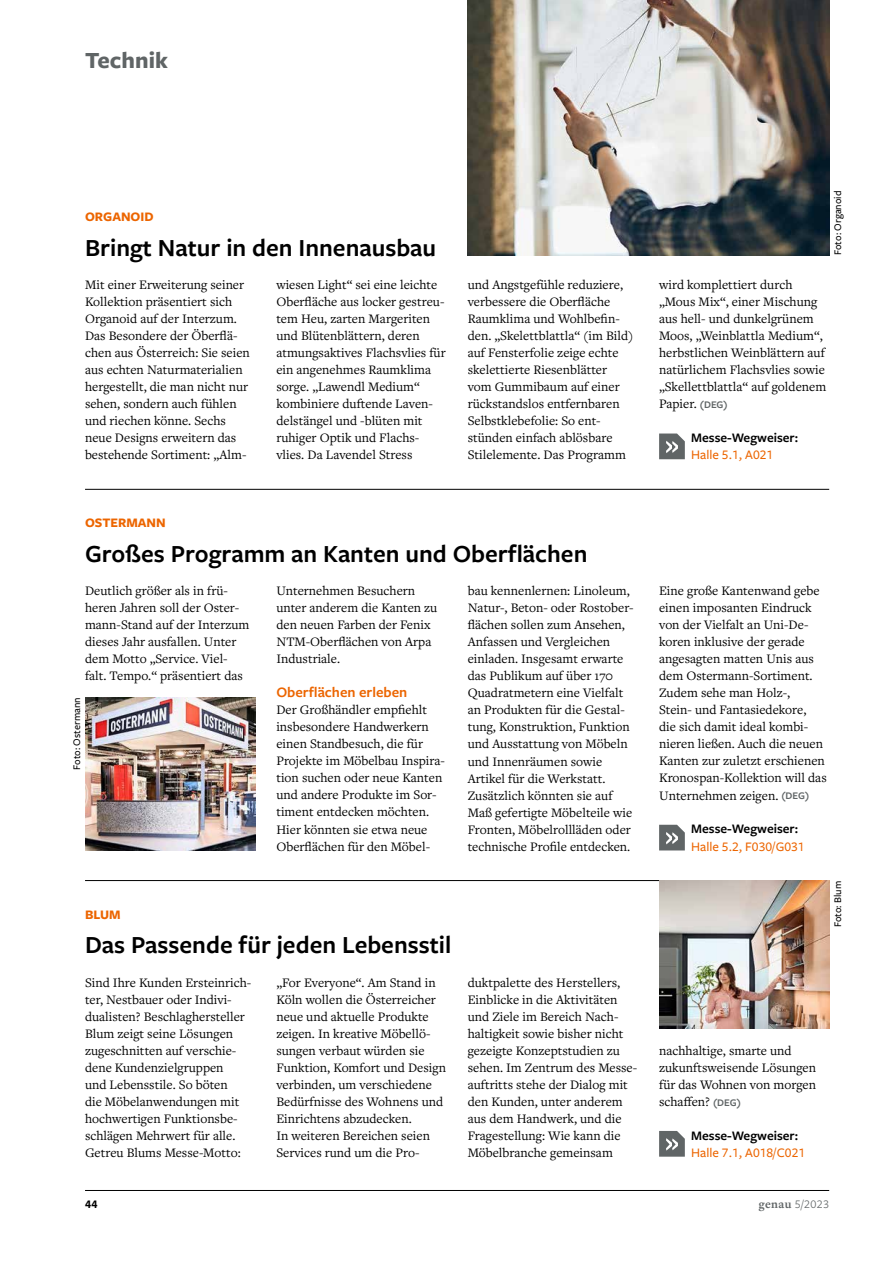
<style>
.page{position:relative;width:893px;height:1263px;background:#fff}
.page>*{position:absolute;margin:0;border:0;box-sizing:border-box;transform-origin:0 0}
.t1{font:600 25.5px "Freight Sans Pro";color:#000}
.t2{font:700 24px "Freight Sans Pro";color:#606566}
.t3{font:600 15px "Freight Sans Pro";color:#ec6500}
.t4{font:13.5px/17px "Freight Text Pro";color:#000}
.t5{font:500 13.5px "Freight Sans Pro";color:#ec6500}
.t6{font:600 13.5px "Freight Sans Pro";color:#000}
.t7{font:700 13.5px "Freight Sans Pro";color:#ec6500}
.t8{font:12px "Freight Sans Pro";color:#606566}
.t9{font:700 12px "Freight Sans Pro";color:#000}
.t10{font:500 10.5px "Freight Sans Pro";color:#000}
.s1{font-family:"Freight Sans Pro";font-weight:600;font-size:10.5px;color:#606566}
.s2{font-family:"Freight Text Pro";font-weight:700}
</style>
<div class="page">
<hr style="left:85px;top:1190px;width:744px;height:1px;background:#000">
<img style="left:468px;top:0;width:361px;height:255px">
<svg style="left:659px;top:433px;width:26px;height:26px"></svg>
<svg style="left:659px;top:825px;width:26px;height:25px"></svg>
<svg style="left:659px;top:1131px;width:26px;height:26px"></svg>
<hr style="left:85px;top:489px;width:744px;height:1px;background:#000">
<hr style="left:85px;top:880px;width:744px;height:1px;background:#000">
<img style="left:85px;top:697px;width:170px;height:153px">
<img style="left:659px;top:881px;width:170px;height:148px">
<h2 class="t2" style="left:85px;top:44px;width:84px">Technik</h2>
<p class="t7" style="left:85px;top:207px;width:70px">ORGANOID</p>
<h1 class="t1" style="left:85px;top:230px;width:353px">Bringt Natur in den Innenausbau</h1>
<p class="t4" style="left:85px;top:276px;width:166px">Mit einer Erweiterung seiner<br>Kollektion präsentiert sich<br>Organoid auf der Interzum.<br>Das Besondere der Öberflä&shy;chen aus Österreich: Sie seien aus echten Naturmaterialien hergestellt, die man nicht nur sehen, sondern auch fühlen und riechen könne. Sechs neue Designs erweitern das bestehende Sortiment: „Alm-</p>
<p class="t4" style="left:276px;top:276px;width:171px">wiesen Light“ sei eine leichte<br>Oberfläche aus locker gestreu&shy;tem Heu, zarten Margeriten und Blütenblättern, deren atmungsaktives Flachsvlies für ein angenehmes Raumklima sorge. „Lawendl Medium“ kombiniere duftende Laven&shy;delstängel und -blüten mit ruhiger Optik und Flachs&shy;vlies. Da Lavendel Stress</p>
<p class="t4" style="left:468px;top:276px;width:167px">und Angstgefühle reduziere, verbessere die Oberfläche<br>Raumklima und Wohlbefin&shy;den. „Skelettblattla“ (im Bild) auf Fensterfolie zeige echte skelettierte Riesenblätter vom Gummibaum auf einer rückstandslos entfernbaren<br>Selbstklebefolie: So ent&shy;stünden einfach ablösbare<br>Stilelemente. Das Programm</p>
<p class="t10" style="left:831px;top:255px;width:66px;rotate:-90deg">Foto: Organoid</p>
<p class="t4" style="left:659px;top:276px;width:169px">wird komplettiert durch „Mous Mix“, einer Mischung aus hell- und dunkelgrünem<br>Moos, „Weinblattla Medium“, herbstlichen Weinblättern auf natürlichem Flachsvlies sowie „Skellettblattla“ auf goldenem<br>Papier. <span class="s1">(DEG)</span></p>
<p class="t6" style="left:691px;top:429px;width:109px">Messe-Wegweiser:</p>
<p class="t5" style="left:691px;top:446px;width:84px">Halle 5.1, A021</p>
<p class="t7" style="left:85px;top:514px;width:82px">OSTERMANN</p>
<h1 class="t1" style="left:85px;top:536px;width:504px">Großes Programm an Kanten und Oberflächen</h1>
<p class="t4" style="left:85px;top:582px;width:166px">Deutlich größer als in frü&shy;heren Jahren soll der Oster&shy;mann-Stand auf der Interzum dieses Jahr ausfallen. Unter dem Motto „Service. Viel&shy;falt. Tempo.“ präsentiert das</p>
<p class="t10" style="left:70px;top:770px;width:74px;rotate:-90deg">Foto: Ostermann</p>
<p class="t4" style="left:276px;top:582px;width:163px">Unternehmen Besuchern unter anderem die Kanten zu den neuen Farben der Fenix<br>NTM-Oberflächen von Arpa<br>Industriale.</p>
<p class="t3" style="left:276px;top:682px;width:132px">Oberflächen erleben</p>
<p class="t4" style="left:276px;top:701px;width:170px">Der Großhändler empfiehlt insbesondere Handwerkern einen Standbesuch, die für<br>Projekte im Möbelbau Inspira&shy;tion suchen oder neue Kanten und andere Produkte im Sor&shy;timent entdecken möchten.<br>Hier könnten sie etwa neue<br>Oberflächen für den Möbel-</p>
<p class="t4" style="left:468px;top:582px;width:167px">bau kennenlernen: Linoleum,<br>Natur-, Beton- oder Rostober&shy;flächen sollen zum Ansehen,<br>Anfassen und Vergleichen einladen. Insgesamt erwarte das Publikum auf über 170<br>Quadratmetern eine Vielfalt an Produkten für die Gestal&shy;tung, Konstruktion, Funktion und Ausstattung von Möbeln und Innenräumen sowie<br>Artikel für die Werkstatt.<br>Zusätzlich könnten sie auf<br>Maß gefertigte Möbelteile wie<br>Fronten, Möbelrollläden oder technische Profile entdecken.</p>
<p class="t7" style="left:85px;top:905px;width:37px">BLUM</p>
<h1 class="t1" style="left:85px;top:928px;width:368px">Das Passende für jeden Lebensstil</h1>
<p class="t4" style="left:85px;top:973px;width:168px">Sind Ihre Kunden Ersteinrich&shy;ter, Nestbauer oder Indivi&shy;dualisten? Beschlaghersteller<br>Blum zeigt seine Lösungen zugeschnitten auf verschie&shy;dene Kundenzielgruppen<br>und Lebensstile. So böten<br>die Möbelanwendungen mit hochwertigen Funktionsbe&shy;schlägen Mehrwert für alle.<br>Getreu Blums Messe-Motto:</p>
<p class="t4" style="left:276px;top:973px;width:171px">„For Everyone“. Am Stand in<br>Köln wollen die Österreicher neue und aktuelle Produkte zeigen. In kreative Möbellö&shy;sungen verbaut würden sie<br>Funktion, Komfort und Design verbinden, um verschiedene<br>Bedürfnisse des Wohnens und<br>Einrichtens abzudecken.<br>In weiteren Bereichen seien<br>Services rund um die Pro-</p>
<p class="t4" style="left:468px;top:973px;width:171px">duktpalette des Herstellers,<br>Einblicke in die Aktivitäten und Ziele im Bereich Nach&shy;haltigkeit sowie bisher nicht gezeigte Konzeptstudien zu sehen. Im Zentrum des Messe&shy;auftritts stehe der Dialog mit den Kunden, unter anderem aus dem Handwerk, und die<br>Fragestellung: Wie kann die<br>Möbelbranche gemeinsam</p>
<p class="t4" style="left:659px;top:582px;width:169px">Eine große Kantenwand gebe einen imposanten Eindruck von der Vielfalt an Uni-De&shy;koren inklusive der gerade angesagten matten Unis aus dem Ostermann-Sortiment.<br>Zudem sehe man Holz-,<br>Stein- und Fantasiedekore,<br>die sich damit ideal kombi&shy;nieren ließen. Auch die neuen<br>Kanten zur zuletzt erschienen<br>Kronospan-Kollektion will das<br>Unternehmen zeigen. <span class="s1">(DEG)</span></p>
<p class="t6" style="left:691px;top:820px;width:109px">Messe-Wegweiser:</p>
<p class="t5" style="left:691px;top:837px;width:115px">Halle 5.2, F030/G031</p>
<p class="t10" style="left:831px;top:927px;width:48px;rotate:-90deg">Foto: Blum</p>
<p class="t4" style="left:659px;top:1041px;width:158px">nachhaltige, smarte und zukunftsweisende Lösungen für das Wohnen von morgen schaffen? <span class="s1">(DEG)</span></p>
<p class="t6" style="left:691px;top:1126px;width:109px">Messe-Wegweiser:</p>
<p class="t5" style="left:691px;top:1143px;width:115px">Halle 7.1, A018/C021</p>
<p class="t9" style="left:85px;top:1195px;width:14px">44</p>
<p class="t8" style="left:759px;top:1196px;width:72px"><span class="s2">genau</span> 5/2023</p>
</div>
